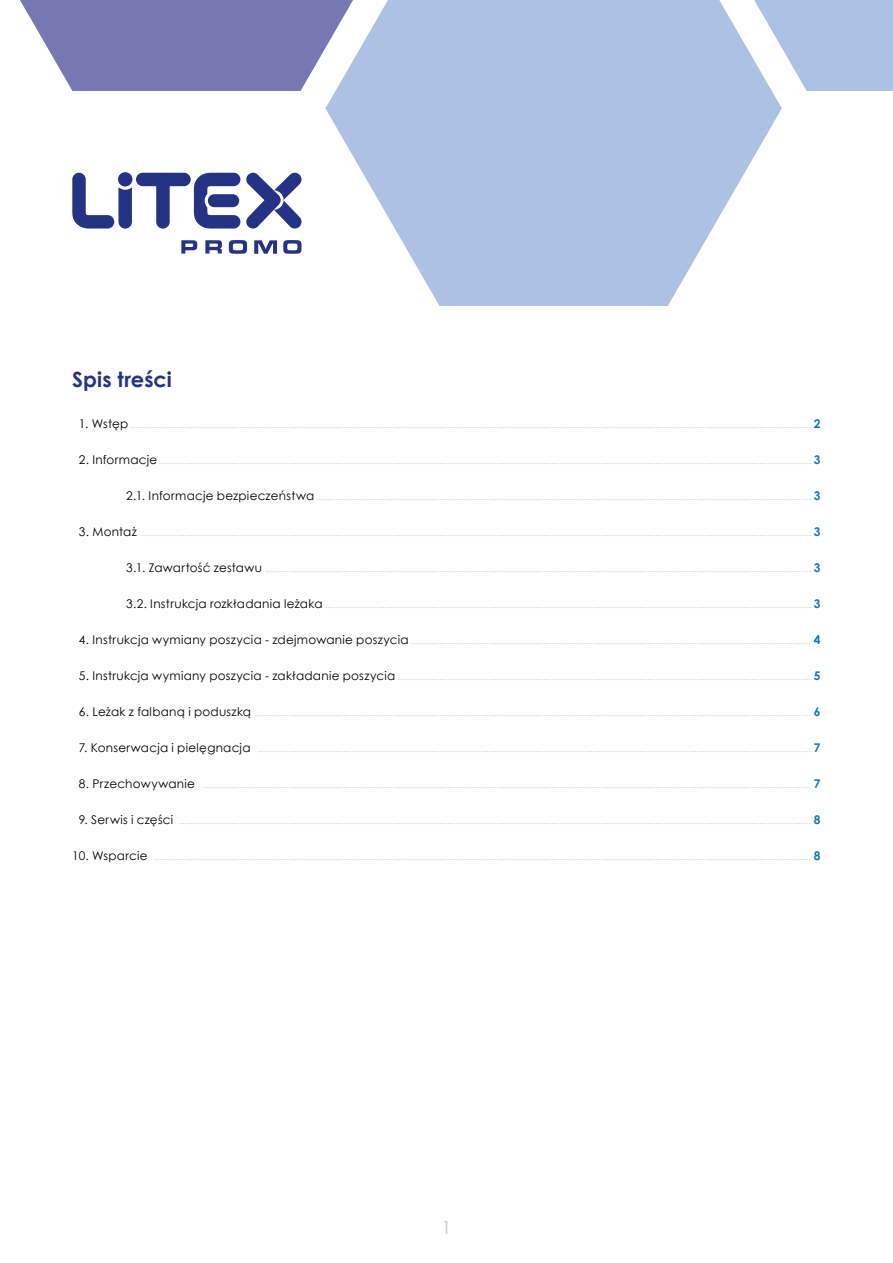
<style>
.page{position:relative;width:893px;height:1263px;background:#fff}
.page>*{position:absolute;margin:0;border:0;box-sizing:border-box;transform-origin:0 0}
.t1{font:700 21px "Century Gothic";color:#253384}
.t2{font:18px "Century Gothic";color:#c6c6c6}
.t3{font:12px "Century Gothic";letter-spacing:.02em;color:#000}
.t4{font:9px "Century Gothic";color:#c6c6c6}
.s1{font-weight:700;font-size:12px;color:#1275bb}
</style>
<div class="page">
<svg style="left:72px;top:172px;width:229px;height:57px"></svg>
<svg style="left:181px;top:240px;width:16px;height:14px"></svg>
<svg style="left:229px;top:240px;width:18px;height:14px"></svg>
<svg style="left:283px;top:240px;width:18px;height:14px"></svg>
<svg style="left:205px;top:240px;width:17px;height:14px"></svg>
<svg style="left:254px;top:240px;width:23px;height:14px"></svg>
<svg style="left:325px;top:0;width:457px;height:306px;fill:#acc1e4"></svg>
<svg style="left:754px;top:0;width:139px;height:91px"></svg>
<svg style="left:20px;top:0;width:333px;height:91px"></svg>
<h1 class="t1" style="left:72px;top:363px;width:101px">Spis treści</h1>
<h3 class="t3" style="left:79px;top:415px;width:51px">1. Wstęp</h3>
<h3 class="t3" style="left:79px;top:451px;width:80px">2. Informacje</h3>
<h3 class="t3" style="left:126px;top:487px;width:189px">2.1. Informacje bezpieczeństwa</h3>
<h3 class="t3" style="left:79px;top:523px;width:59px">3. Montaż</h3>
<h3 class="t3" style="left:126px;top:559px;width:137px">3.1. Zawartość zestawu</h3>
<h3 class="t3" style="left:126px;top:595px;width:198px">3.2. Instrukcja rozkładania leżaka</h3>
<h3 class="t3" style="left:79px;top:631px;width:331px">4. Instrukcja wymiany poszycia - zdejmowanie poszycia</h3>
<h3 class="t3" style="left:79px;top:667px;width:318px">5. Instrukcja wymiany poszycia - zakładanie poszycia</h3>
<h3 class="t3" style="left:79px;top:703px;width:174px">6. Leżak z falbaną i poduszką</h3>
<h3 class="t3" style="left:79px;top:739px;width:173px">7. Konserwacja i pielęgnacja</h3>
<h3 class="t3" style="left:79px;top:775px;width:118px">8. Przechowywanie</h3>
<h3 class="t3" style="left:79px;top:811px;width:96px">9. Serwis i części</h3>
<h3 class="t3" style="left:72px;top:847px;width:77px">10. Wsparcie</h3>
<p class="t4" style="left:130px;top:418px;width:692px">...................................................................................................................................................................................................................................................................... <span class="s1">2</span></p>
<p class="t4" style="left:159px;top:454px;width:663px">........................................................................................................................................................................................................................................................... <span class="s1">3</span></p>
<p class="t4" style="left:317px;top:490px;width:505px">.............................................................................................................................................................................................. <span class="s1">3</span></p>
<p class="t4" style="left:141px;top:526px;width:681px">.................................................................................................................................................................................................................................................................. <span class="s1">3</span></p>
<p class="t4" style="left:265px;top:562px;width:557px">.................................................................................................................................................................................................................. <span class="s1">3</span></p>
<p class="t4" style="left:325px;top:598px;width:497px">........................................................................................................................................................................................... <span class="s1">3</span></p>
<p class="t4" style="left:411px;top:634px;width:411px">.......................................................................................................................................................... <span class="s1">4</span></p>
<p class="t4" style="left:398px;top:670px;width:424px">............................................................................................................................................................... <span class="s1">5</span></p>
<p class="t4" style="left:255px;top:706px;width:567px">...................................................................................................................................................................................................................... <span class="s1">6</span></p>
<p class="t4" style="left:258px;top:742px;width:565px">..................................................................................................................................................................................................................... <span class="s1">7</span></p>
<p class="t4" style="left:203px;top:778px;width:619px">.......................................................................................................................................................................................................................................... <span class="s1">7</span></p>
<p class="t4" style="left:180px;top:814px;width:643px">................................................................................................................................................................................................................................................... <span class="s1">8</span></p>
<p class="t4" style="left:154px;top:850px;width:668px">............................................................................................................................................................................................................................................................. <span class="s1">8</span></p>
<h2 class="t2" style="left:441px;top:1214px;width:11px">1</h2>
</div>
